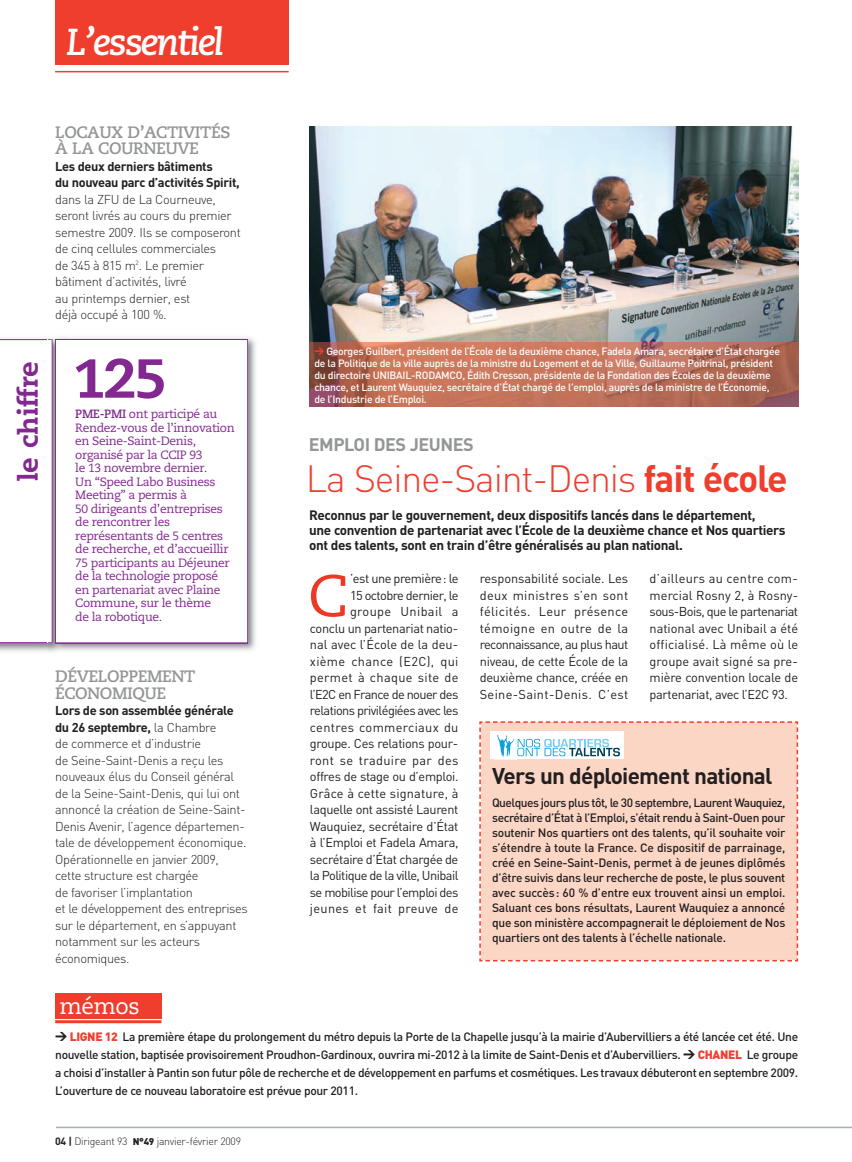
<style>
.page{position:relative;width:852px;height:1162px;background:#fff}
.page>*{position:absolute;margin:0;border:0;box-sizing:border-box;transform-origin:0 0}
.t1{font:58.65px "Caecilia LT Std";color:#ef3824}
.t2{font:800 54.75px "Caecilia LT Std";color:#832890}
.t3{font:300 37.5px "DIN";letter-spacing:-.03em;color:#ef3e2e}
.t4{font:italic 700 37.5px "Caecilia LT Std";letter-spacing:-.055em;color:#fff}
.t5{font:800 27px "Caecilia LT Std";color:#832890}
.t6{font:700 22.5px "DIN";letter-spacing:-.035em;color:#231f20}
.t7{font:22.5px "Caecilia LT Std";letter-spacing:-.02em;color:#fff}
.t8{font:700 18px "DIN";letter-spacing:-.03em;color:#939598}
.t9{font:700 16.5px/16.5px "Caecilia LT Std";letter-spacing:-.03em;color:#939598}
.t10{font:700 13.5px/15px "DIN";letter-spacing:-.03em;color:#231f20}
.t11{font:12.75px/16.5px "DIN";letter-spacing:-.025em;color:#231f20;text-align:justify}
.t12{font:300 12.75px/16.5px "DIN";letter-spacing:-.025em;color:#231f20}
.t13{font:700 12.75px/16.5px "DIN";letter-spacing:-.03em;color:#231f20}
.t14{font:500 12px/15px "DIN";letter-spacing:-.025em;color:#231f20;text-align:justify}
.t15{font:12px/13.5px "Caecilia LT Std";letter-spacing:-.03em;color:#832890}
.t16{font:500 10.5px/12px "DIN";letter-spacing:-.025em;color:#fff}
.t17{font:300 10.5px "DIN";letter-spacing:-.025em;color:#231f20}
.s1{font-weight:700}
.s2{font-weight:900;font-size:9.75px;color:#ef3e2e}
.s3{font-weight:900}
.s4{font-weight:900;color:#ef3e2e}
.s5{font-weight:900;font-size:9.75px}
</style>
<div class="page">
<hr style="left:56px;top:1127px;width:795px;height:1px;background:#a6b0b6">
<svg style="left:0;top:339px;width:48px;height:304px"></svg>
<img style="left:310px;top:127px;width:488px;height:215px">
<img style="left:67px;top:337px;width:189px;height:314px">
<img style="left:48px;top:335px;width:19px;height:319px">
<img style="left:48px;top:339px;width:4px;height:304px">
<div style="left:56px;top:340px;width:191px;height:302px;background:#fff"></div>
<div style="left:55px;top:339px;width:193px;height:304px;border:2px solid #832890"></div>
<div style="left:55px;top:993px;width:106px;height:25px;background:#ef3e2e"></div>
<hr style="left:55px;top:1020px;width:106px;height:3px;background:#ef3e2e">
<div style="left:55px;top:0;width:233px;height:65px;background:#ef3e2e"></div>
<hr style="left:55px;top:71px;width:233px;height:1px;background:#ef3e2e">
<svg style="left:479px;top:721px;width:319px;height:241px"></svg>
<img style="left:310px;top:342px;width:488px;height:65px">
<h3 class="t4" style="left:66px;top:20px;width:159px">L’essentiel</h3>
<h3 class="t5" style="left:13px;top:481px;width:121px;rotate:-90deg">le chiffre</h3>
<h3 class="t9" style="left:55px;top:125px;width:177px">LOCAUX D’ACTIVITÉS<br>À LA COURNEUVE</h3>
<p class="t13" style="left:55px;top:159px;width:186px">Les deux derniers bâtiments<br>du nouveau parc d’activités Spirit,</p>
<p class="t12" style="left:55px;top:192px;width:187px">dans la ZFU de La Courneuve, seront livrés au cours du premier semestre 2009. Ils se composeront de cinq cellules commerciales<br>de 345 à 815 m<sup>2</sup>. Le premier bâtiment d’activités, livré<br>au printemps dernier, est<br>déjà occupé à 100 %.</p>
<h2 class="t2" style="left:73px;top:347px;width:95px">125</h2>
<p class="t15" style="left:75px;top:408px;width:161px"><span class="s1">PME-PMI</span> ont participé au<br>Rendez-vous de l’innovation en Seine-Saint-Denis, organisé par la CCIP 93<br>le 13 novembre dernier.<br>Un “Speed Labo Business<br>Meeting” a permis à<br>50 dirigeants d’entreprises de rencontrer les représentants de 5 centres de recherche, et d’accueillir<br>75 participants au Déjeuner de la technologie proposé en partenariat avec Plaine<br>Commune, sur le thème<br>de la robotique.</p>
<h3 class="t9" style="left:55px;top:670px;width:142px">DÉVELOPPEMENT<br>ÉCONOMIQUE</h3>
<p class="t12" style="left:55px;top:704px;width:194px"><span class="s1">Lors de son assemblée générale du 26 septembre,</span> la Chambre<br>de commerce et d’industrie<br>de Seine-Saint-Denis a reçu les nouveaux élus du Conseil général de la Seine-Saint-Denis, qui lui ont annoncé la création de Seine-Saint-<br>Denis Avenir, l’agence départemen - tale de développement économique.<br>Opérationnelle en janvier 2009, cette structure est chargée<br>de favoriser l’implantation<br>et le développement des entreprises sur le département, en s’appuyant notamment sur les acteurs économiques.</p>
<h3 class="t7" style="left:59px;top:997px;width:82px">mémos</h3>
<p class="t16" style="left:314px;top:346px;width:467px"><span class="s2">&gt;</span> Georges Guilbert, président de l’École de la deuxième chance, Fadela Amara, secrétaire d’État chargée de la Politique de la ville auprès de la ministre du Logement et de la Ville, Guillaume Poitrinal, président du directoire UNIBAIL-RODAMCO, Édith Cresson, présidente de la Fondation des Écoles de la deuxième chance, et Laurent Wauquiez, secrétaire d’État chargé de l'emploi, auprès de la ministre de l’Économie, de l’Industrie de l’Emploi.</p>
<h3 class="t8" style="left:309px;top:438px;width:166px">EMPLOI DES JEUNES</h3>
<h3 class="t3" style="left:306px;top:466px;width:483px">La Seine-Saint-Denis <span class="s1">fait école</span></h3>
<p class="t10" style="left:309px;top:509px;width:478px">Reconnus par le gouvernement, deux dispositifs lancés dans le département,<br>une convention de partenariat avec l’École de la deuxième chance et Nos quartiers ont des talents, sont en train d’être généralisés au plan national.</p>
<p class="t11" style="left:310px;top:572px;width:150px;text-align:right">’est une première: le<br>15 octobre dernier, le groupe Unibail a<br>conclu un partenariat natio&shy;nal avec l’École de la deu - xième chance (E2C), qui permet à chaque site de l’E2C en France de nouer des relations privilégiées avec les centres commerciaux du groupe. Ces relations pour&shy;ront se traduire par des offres de stage ou d’emploi.<br>Grâce à cette signature, à laquelle ont assisté Laurent<br>Wauquiez, secrétaire d’État à l’Emploi et Fadela Amara, secrétaire d’État chargée de la Politique de la ville, Unibail se mobilise pour l’emploi des jeunes et fait preuve de</p>
<p class="t11" style="left:479px;top:572px;width:150px">responsabilité sociale. Les deux ministres s’en sont félicités. Leur présence témoigne en outre de la reconnaissance, au plus haut niveau, de cette École de la deuxième chance, créée en Seine-Saint-Denis. C’est</p>
<p class="t11" style="left:649px;top:572px;width:150px">d’ailleurs au centre com&shy;mercial Rosny 2, à Rosny&shy;sous-Bois, que le partenariat national avec Unibail a été officialisé. Là même où le groupe avait signé sa pre&shy;mière convention locale de partenariat, avec l’E2C 93.</p>
<h1 class="t1" style="left:308px;top:571px;width:42px">C</h1>
<h3 class="t6" style="left:492px;top:768px;width:282px">Vers un déploiement national</h3>
<p class="t14" style="left:492px;top:796px;width:295px">Quelques jours plus tôt, le 30 septembre, Laurent Wauquiez, secrétaire d’État à l’Emploi, s’était rendu à Saint-Ouen pour soutenir Nos quartiers ont des talents, qu’il souhaite voir s’étendre à toute la France. Ce dispositif de parrainage, créé en Seine-Saint-Denis, permet à de jeunes diplômés d’être suivis dans leur recherche de poste, le plus souvent avec succès: 60 % d’entre eux trouvent ainsi un emploi.<br>Saluant ces bons résultats, Laurent Wauquiez a annoncé que son ministère accompagnerait le déploiement de Nos quartiers ont des talents à l’échelle nationale.</p>
<p class="t14" style="left:55px;top:1029px;width:744px;line-height:18px"><span class="s3">&gt;</span> <span class="s4">LIGNE 12</span> La première étape du prolongement du métro depuis la Porte de la Chapelle jusqu’à la mairie d’Aubervilliers a été lancée cet été. Une nouvelle station, baptisée provisoirement Proudhon-Gardinoux, ouvrira mi-2012 à la limite de Saint-Denis et d’Aubervilliers. <span class="s3">&gt;</span> <span class="s4">CHANEL</span> Le groupe a choisi d’installer à Pantin son futur pôle de recherche et de développement en parfums et cosmétiques. Les travaux débuteront en septembre 2009.<br>L’ouverture de ce nouveau laboratoire est prévue pour 2011.</p>
<p class="t17" style="left:55px;top:1137px;width:187px"><span class="s1">04 |</span> Dirigeant 93 <span class="s5">N°49</span> janvier-février 2009</p>
</div>
